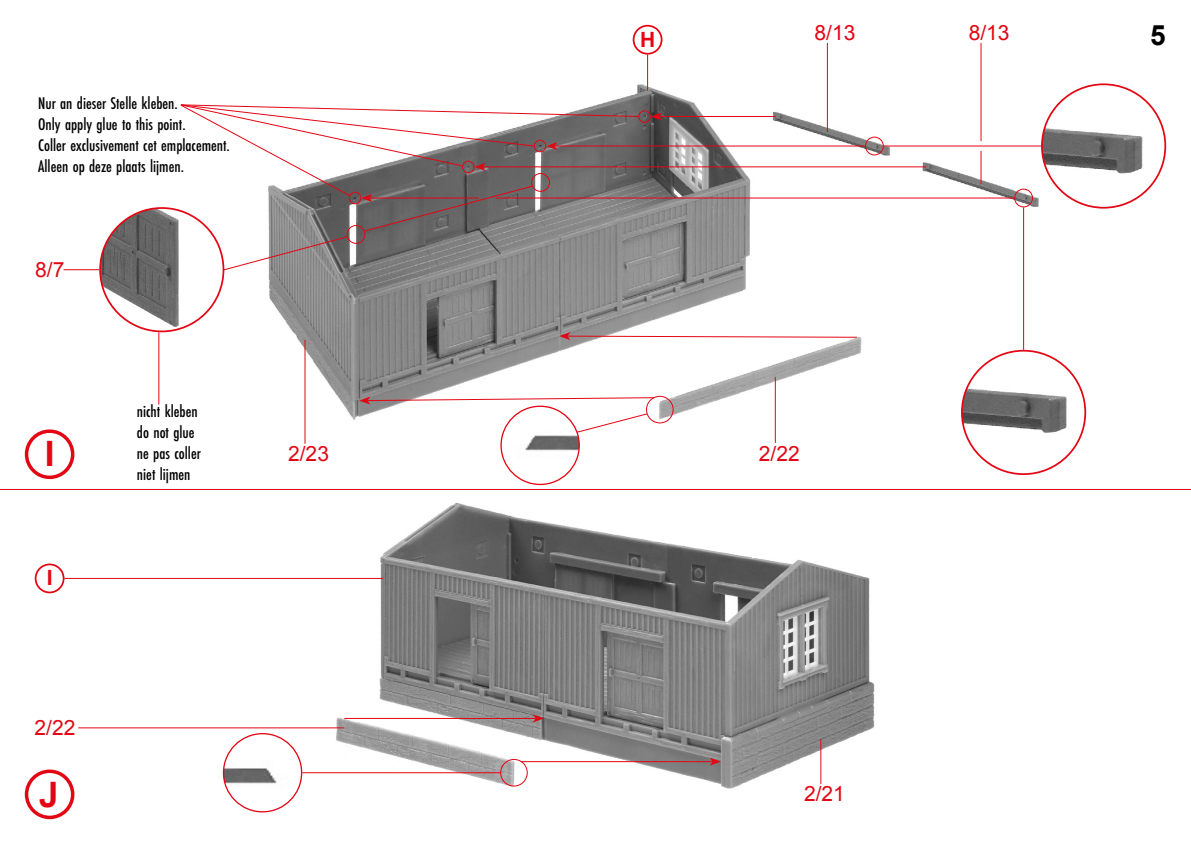
<style>
.page{position:relative;width:1191px;height:844px;background:#fff}
.page>*{position:absolute;margin:0;border:0;box-sizing:border-box;transform-origin:0 0}
.t1{font:700 35px "Arial";color:#e30613}
.t2{font:700 28px "Arial";color:#000}
.t3{font:21px "Arial";color:#e30613}
.t4{font:700 21px "Arial";color:#e30613}
.t5{font:17.5px/21px "Futura EF Medium Con";color:#000}
</style>
<div class="page">
<hr style="left:0;top:489px;width:1191px;height:1px;background:#e30613">
<img style="left:268px;top:68px;width:783px;height:370px">
<img style="left:310px;top:502px;width:565px;height:287px">
<hr style="left:659px;top:116px;width:117px;height:1px;background:#e30613">
<svg style="left:651px;top:112px;width:11px;height:8px"></svg>
<hr style="left:344px;top:717px;width:191px;height:1px;background:#e30613">
<svg style="left:533px;top:714px;width:11px;height:8px"></svg>
<hr style="left:521px;top:761px;width:191px;height:1px;background:#e30613">
<svg style="left:710px;top:757px;width:11px;height:8px"></svg>
<svg style="left:559px;top:332px;width:299px;height:8px"></svg>
<svg style="left:359px;top:396px;width:296px;height:8px"></svg>
<hr style="left:554px;top:145px;width:311px;height:1px;background:#e30613">
<hr style="left:483px;top:166px;width:443px;height:1px;background:#e30613">
<img style="left:100px;top:208px;width:123px;height:123px;border-radius:62px">
<img style="left:1042px;top:84px;width:123px;height:124px;border-radius:62px">
<img style="left:962px;top:350px;width:123px;height:124px;border-radius:62px">
<img style="left:501px;top:406px;width:78px;height:78px;border-radius:39px">
<div style="left:500px;top:405px;width:80px;height:80px;border:1px solid #e30613;border-radius:50%"></div>
<img style="left:223px;top:733px;width:79px;height:78px;border-radius:39px">
<div style="left:223px;top:732px;width:79px;height:80px;border:1px solid #e30613;border-radius:50%"></div>
<div style="left:25px;top:429px;width:49px;height:50px;border:4px solid #e30613;border-radius:50%"></div>
<svg style="left:180px;top:104px;width:459px;height:167px"></svg>
<div style="left:347px;top:225px;width:18px;height:19px;border:1px solid #e30613;border-radius:50%"></div>
<div style="left:531px;top:173px;width:19px;height:19px;border:1px solid #e30613;border-radius:50%"></div>
<div style="left:1014px;top:189px;width:19px;height:18px;border:1px solid #e30613;border-radius:50%"></div>
<div style="left:865px;top:137px;width:18px;height:18px;border:1px solid #e30613;border-radius:50%"></div>
<div style="left:646px;top:396px;width:27px;height:27px;border:1px solid #e30613;border-radius:50%"></div>
<div style="left:500px;top:758px;width:27px;height:28px;border:1px solid #e30613;border-radius:50%"></div>
<hr style="left:304px;top:340px;width:1px;height:103px;background:#e30613">
<hr style="left:158px;top:332px;width:1px;height:72px;background:#e30613">
<hr style="left:63px;top:269px;width:36px;height:1px;background:#e30613">
<hr style="left:302px;top:772px;width:198px;height:1px;background:#e30613">
<hr style="left:78px;top:727px;width:266px;height:1px;background:#e30613">
<hr style="left:64px;top:578px;width:319px;height:1px;background:#e30613">
<hr style="left:820px;top:738px;width:1px;height:46px;background:#e30613">
<svg style="left:576px;top:412px;width:72px;height:21px"></svg>
<hr style="left:775px;top:377px;width:1px;height:65px;background:#e30613">
<hr style="left:496px;top:197px;width:518px;height:1px;background:#e30613">
<hr style="left:827px;top:43px;width:1px;height:89px;background:#e30613">
<hr style="left:647px;top:55px;width:1px;height:35px;background:#e30613">
<hr style="left:980px;top:43px;width:1px;height:98px;background:#e30613">
<hr style="left:980px;top:151px;width:1px;height:33px;background:#e30613">
<hr style="left:883px;top:145px;width:158px;height:1px;background:#e30613">
<hr style="left:1023px;top:207px;width:1px;height:143px;background:#e30613">
<div style="left:25px;top:769px;width:49px;height:50px;border:4px solid #e30613;border-radius:50%"></div>
<div style="left:35px;top:563px;width:29px;height:30px;border:2px solid #e30613;border-radius:50%"></div>
<div style="left:349px;top:192px;width:12px;height:12px;border:1px solid #e30613;border-radius:50%"></div>
<div style="left:462px;top:161px;width:12px;height:12px;border:1px solid #e30613;border-radius:50%"></div>
<div style="left:638px;top:110px;width:13px;height:13px;border:1px solid #e30613;border-radius:50%"></div>
<div style="left:534px;top:140px;width:12px;height:12px;border:1px solid #e30613;border-radius:50%"></div>
<div style="left:632px;top:25px;width:30px;height:30px;border:2px solid #e30613;border-radius:50%"></div>
<p class="t5" style="left:38px;top:93px;width:193px">Nur an dieser Stelle kleben.<br>Only apply glue to this point.<br>Coller exclusivement cet emplacement.<br>Alleen op deze plaats lijmen.</p>
<p class="t3" style="left:35px;top:255px;width:31px">8/7</p>
<p class="t4" style="left:640px;top:26px;width:17px">H</p>
<p class="t3" style="left:814px;top:19px;width:42px">8/13</p>
<p class="t3" style="left:968px;top:19px;width:42px">8/13</p>
<p class="t5" style="left:137px;top:401px;width:65px">nicht kleben do not glue ne pas coller niet lijmen</p>
<h1 class="t1" style="left:45px;top:430px;width:11px">I</h1>
<p class="t3" style="left:759px;top:440px;width:42px">2/22</p>
<p class="t3" style="left:288px;top:440px;width:42px">2/23</p>
<p class="t4" style="left:47px;top:563px;width:7px">I</p>
<p class="t3" style="left:35px;top:713px;width:42px">2/22</p>
<h1 class="t1" style="left:39px;top:771px;width:21px">J</h1>
<p class="t3" style="left:804px;top:779px;width:42px">2/21</p>
<h2 class="t2" style="left:1150px;top:17px;width:17px">5</h2>
</div>
